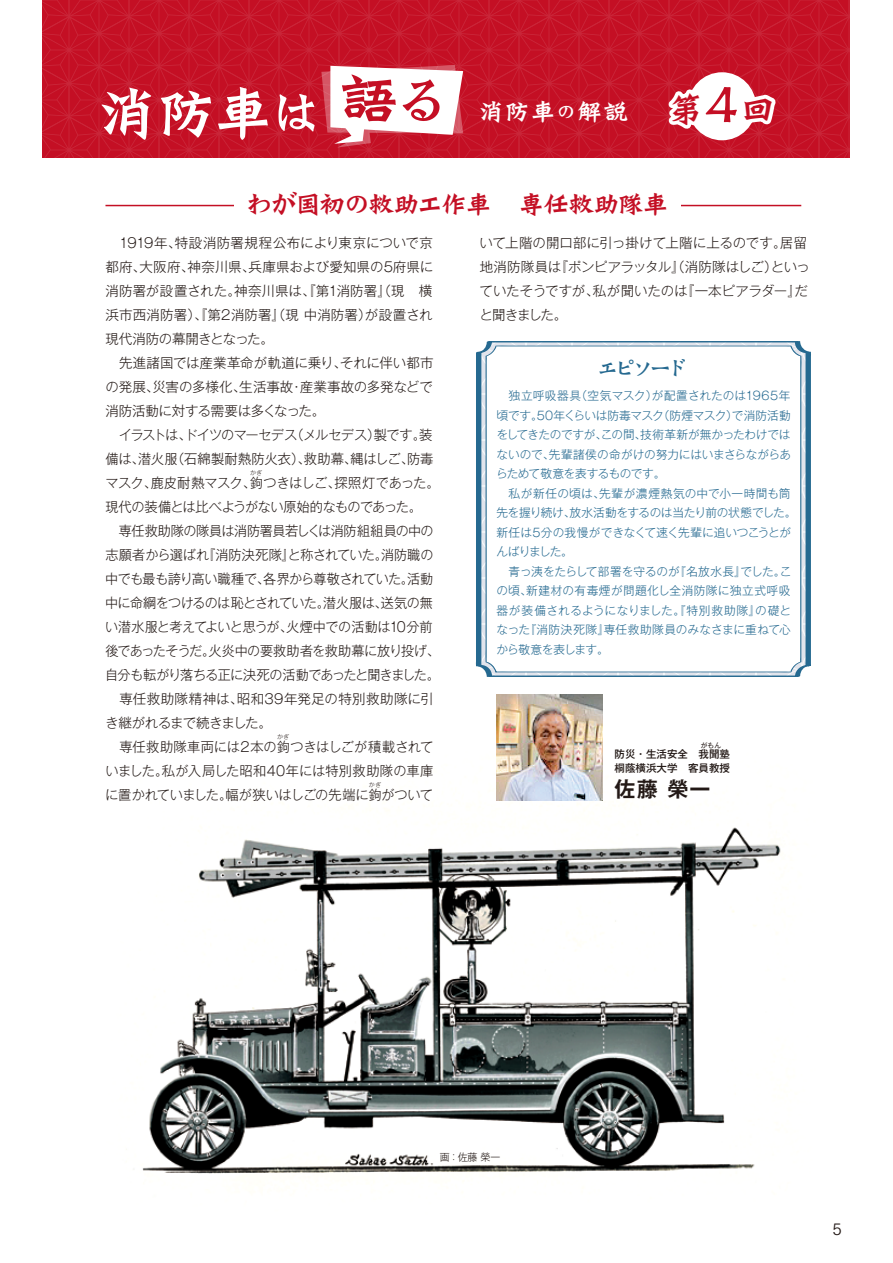
<style>
.page{position:relative;width:893px;height:1263px;background:#fff}
.page>*{position:absolute;margin:0;border:0;box-sizing:border-box;transform-origin:0 0}
.t1{font:63.75px "DF Ryu Seki Std W9";color:#fff}
.t2{font:27.6px "DF Ryu Seki Std W9";letter-spacing:-.125em;color:#c40f24}
.t3{font:26.55px "DF Ryu Seki Std W9";color:#fff}
.t4{font:21.3px "DF Ryu Seki Std W9";letter-spacing:-.19em;color:#256990}
.t5{font:700 21px "Gothic MB101 Pr 5 De";color:#231916}
.t6{font:15.9px "Tsuku Go Pro R";color:#231916}
.t7{font:300 13.5px/24px "Gothic MB101 Pr 5";letter-spacing:-.02em;color:#231916}
.t8{font:300 13.5px/24px "Gothic MB101 Pr 5";color:#231916}
.t9{font:300 11.7px/19.5px "Gothic MB101 Pr 5";letter-spacing:-.005em;color:#256990}
.t10{font:500 10.5px/13.5px "Gothic MB101 Pr 5";color:#231916}
.t11{font:300 10.05px "Gothic MB101 Pr 5";color:#231916}
.t12{font:6.75px "Gothic MB101 Pr 5";color:#231916}
.t13{font:300 6px "Gothic MB101 Pr 5";color:#231916}
.s1{font-size:51px}
.s2{font-size:19.95px}
.s3{font-size:37.95px;color:#c40f24}
.s4{font-size:58.5px;color:#c40f24}
</style>
<div class="page">
<svg style="left:43px;top:0;width:807px;height:157px;background:#c41327"></svg>
<img style="left:126px;top:800px;width:658px;height:374px">
<svg style="left:478px;top:341px;width:332px;height:336px;background:#8daec3"></svg>
<svg style="left:485px;top:345px;width:317px;height:328px"></svg>
<hr style="left:105px;top:205px;width:696px;height:1px;background:#c40f24">
<img style="left:496px;top:694px;width:107px;height:106px">
<svg style="left:147px;top:0;width:632px;height:207px"></svg>
<h1 class="t1" style="left:95px;top:78px;width:228px">消防車<span class="s1">は</span></h1>
<h3 class="t3" style="left:478px;top:97px;width:301px">消防車<span class="s2">の</span>解説 <span class="s3">第</span><span class="s4">4</span><span class="s3">回</span></h3>
<h2 class="t2" style="left:246px;top:189px;width:425px">わが国初の救助工作車　専任救助隊車</h2>
<p class="t8" style="left:105px;top:230px;width:330px">　1919年、特設消防署規程公布により東京についで京都府、大阪府、神奈川県、兵庫県および愛知県の5府県に消防署が設置された。神奈川県は、『第1消防署』（現　横浜市西消防署）、『第2消防署』（現 中消防署）が設置され現代消防の幕開きとなった。<br>　先進諸国では産業革命が軌道に乗り、それに伴い都市の発展、災害の多様化、生活事故・産業事故の多発などで消防活動に対する需要は多くなった。</p>
<p class="t7" style="left:105px;top:422px;width:336px;text-indent:14px">イラストは、ドイツのマーセデス（メルセデス）製です。装備は、潜火服（石綿製耐熱防火衣）、救助幕、縄はしご、防毒マスク、鹿皮耐熱マスク、鉤つきはしご、探照灯であった。現代の装備とは比べようがない原始的なものであった。</p>
<p class="t7" style="left:105px;top:518px;width:336px;text-indent:14px">専任救助隊の隊員は消防署員若しくは消防組組員の中の志願者から選ばれ『消防決死隊』と称されていた。消防職の中でも最も誇り高い職種で、各界から尊敬されていた。活動中に命綱をつけるのは恥とされていた。潜火服は、送気の無い潜水服と考えてよいと思うが、火煙中での活動は10分前後であったそうだ。火炎中の要救助者を救助幕に放り投げ、自分も転がり落ちる正に決死の活動であったと聞きました。　専任救助隊精神は、昭和39年発足の特別救助隊に引き継がれるまで続きました。</p>
<p class="t7" style="left:105px;top:734px;width:330px;text-align:justify;text-indent:14px">専任救助隊車両には2本の鉤つきはしごが積載されていました。私が入局した昭和40年には特別救助隊の車庫に置かれていました。幅が狭いはしごの先端に鉤がついて</p>
<p class="t7" style="left:480px;top:230px;width:332px">いて上階の開口部に引っ掛けて上階に上るのです。居留地消防隊員は『ポンピアラッタル』（消防隊はしご）といっていたそうですが、私が聞いたのは『一本ピアラダー』だと聞きました。</p>
<h3 class="t4" style="left:597px;top:357px;width:91px">エピソード</h3>
<p class="t9" style="left:496px;top:385px;width:302px">　独立呼吸器具（空気マスク）が配置されたのは1965年頃です。50年くらいは防毒マスク（防煙マスク）で消防活動をしてきたのですが、この間、技術革新が無かったわけではないので、先輩諸侯の命がけの努力にはいまさらながらあらためて敬意を表するものです。<br>　私が新任の頃は、先輩が濃煙熱気の中で小一時間も筒先を握り続け、放水活動をするのは当たり前の状態でした。新任は5分の我慢ができなくて速く先輩に追いつこうとがんばりました。<br>　青っ洟をたらして部署を守るのが『名放水長』でした。この頃、新建材の有毒煙が問題化し全消防隊に独立式呼吸器が装備されるようになりました。『特別救助隊』の礎となった『消防決死隊』専任救助隊員のみなさまに重ねて心から敬意を表します。</p>
<p class="t13" style="left:250px;top:468px;width:14px">かぎ</p>
<p class="t13" style="left:277px;top:732px;width:14px">かぎ</p>
<p class="t12" style="left:701px;top:739px;width:22px">がもん</p>
<p class="t10" style="left:615px;top:747px;width:117px">防災・生活安全　我聞塾桐蔭横浜大学　客員教授</p>
<p class="t13" style="left:369px;top:780px;width:14px">かぎ</p>
<h3 class="t5" style="left:615px;top:772px;width:98px">佐藤榮一</h3>
<p class="t11" style="left:440px;top:1149px;width:62px">画：佐藤榮一</p>
<p class="t6" style="left:833px;top:1215px;width:11px">5</p>
</div>
